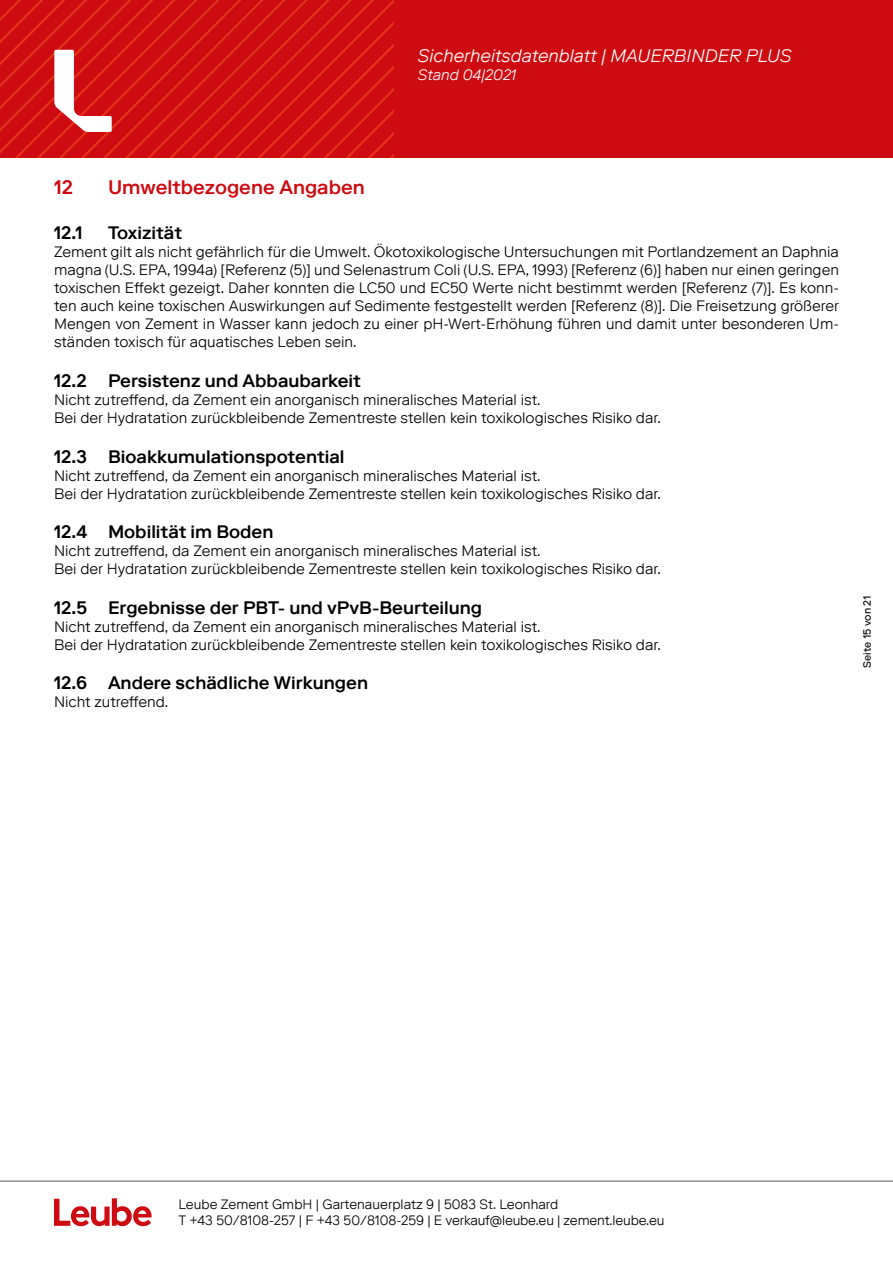
<style>
.page{position:relative;width:893px;height:1263px;background:#fff}
.page>*{position:absolute;margin:0;border:0;box-sizing:border-box;transform-origin:0 0}
.t1{font:500 19.5px "Riforma LLTT";color:#ce0b10}
.t2{font:500 18px "Riforma LLTT";color:#000}
.t3{font:italic 300 18px "Riforma LLTT";color:#fff}
.t4{font:300 15px/18px "Riforma LLTT";color:#000}
.t5{font:italic 300 15px "Riforma LLTT";color:#fff}
.t6{font:300 13.5px/16.2px "Riforma LLTT";color:#000}
.t7{font:10.5px "Riforma LLTT";color:#000}
</style>
<div class="page">
<div style="left:0;top:0;width:893px;height:157px;background:#ce0b10"></div>
<svg style="left:0;top:0;width:394px;height:157px"></svg>
<svg style="left:54px;top:1198px;width:98px;height:28px"></svg>
<hr style="left:0;top:1181px;width:893px;height:1px;background:#575756">
<p class="t3" style="left:418px;top:44px;width:375px">Sicherheitsdatenblatt | MAUERBINDER PLUS</p>
<p class="t5" style="left:418px;top:65px;width:100px">Stand 04|2021</p>
<h1 class="t1" style="left:54px;top:175px;width:20px">12</h1>
<h1 class="t1" style="left:108px;top:175px;width:258px">Umweltbezogene Angaben</h1>
<p class="t2" style="left:54px;top:222px;width:30px">12.1</p>
<p class="t2" style="left:108px;top:222px;width:76px">Toxizität</p>
<p class="t4" style="left:54px;top:243px;width:786px;text-align:justify">Zement gilt als nicht gefährlich für die Umwelt. Ökotoxikologische Untersuchungen mit Portlandzement an Daphnia magna (U.S. EPA, 1994a) [Referenz (5)] und Selenastrum Coli (U.S. EPA, 1993) [Referenz (6)] haben nur einen geringen toxischen Effekt gezeigt. Daher konnten die LC50 und EC50 Werte nicht bestimmt werden [Referenz (7)]. Es konn&shy;ten auch keine toxischen Auswirkungen auf Sedimente festgestellt werden [Referenz (8)]. Die Freisetzung größerer Mengen von Zement in Wasser kann jedoch zu einer pH-Wert-Erhöhung führen und damit unter besonderen Um&shy;ständen toxisch für aquatisches Leben sein.</p>
<p class="t2" style="left:54px;top:369px;width:308px">12.2 Persistenz und Abbaubarkeit</p>
<p class="t4" style="left:54px;top:390px;width:608px">Nicht zutreffend, da Zement ein anorganisch mineralisches Material ist.<br>Bei der Hydratation zurückbleibende Zementreste stellen kein toxikologisches Risiko dar.</p>
<p class="t2" style="left:54px;top:445px;width:292px">12.3 Bioakkumulationspotential</p>
<p class="t4" style="left:54px;top:466px;width:608px">Nicht zutreffend, da Zement ein anorganisch mineralisches Material ist.<br>Bei der Hydratation zurückbleibende Zementreste stellen kein toxikologisches Risiko dar.</p>
<p class="t2" style="left:54px;top:520px;width:221px">12.4 Mobilität im Boden</p>
<p class="t4" style="left:54px;top:542px;width:608px">Nicht zutreffend, da Zement ein anorganisch mineralisches Material ist.<br>Bei der Hydratation zurückbleibende Zementreste stellen kein toxikologisches Risiko dar.</p>
<p class="t2" style="left:54px;top:596px;width:430px">12.5 Ergebnisse der PBT- und vPvB-Beurteilung</p>
<p class="t4" style="left:54px;top:617px;width:608px">Nicht zutreffend, da Zement ein anorganisch mineralisches Material ist.<br>Bei der Hydratation zurückbleibende Zementreste stellen kein toxikologisches Risiko dar.</p>
<p class="t2" style="left:54px;top:672px;width:316px">12.6 Andere schädliche Wirkungen</p>
<p class="t4" style="left:54px;top:693px;width:116px">Nicht zutreffend.</p>
<p class="t7" style="left:860px;top:667px;width:74px;rotate:-90deg">Seite 15 von 21</p>
<p class="t6" style="left:179px;top:1196px;width:487px">Leube Zement GmbH | Gartenauerplatz 9 | 5083 St. Leonhard<br>T +43 50/8108-257 | F +43 50/8108-259 | E verkauf@leube.eu | zement.leube.eu</p>
</div>
